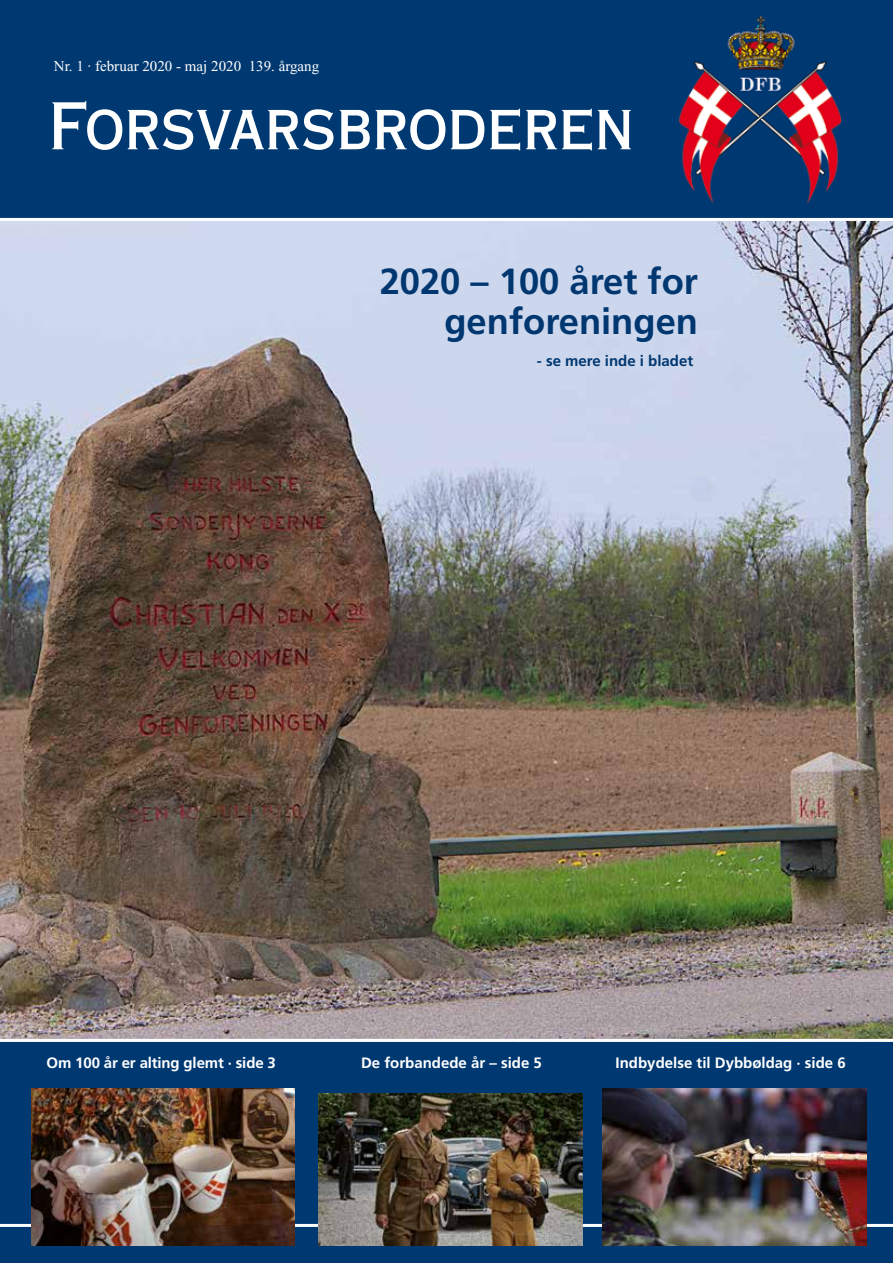
<style>
.page{position:relative;width:893px;height:1263px;background:#003972}
.page>*{position:absolute;margin:0;border:0;box-sizing:border-box;transform-origin:0 0}
.t1{font:64.5px "Copperplate Thirty AB";color:#fff}
.t2{font:700 36.3px/39.9px "Frutiger";color:#003770;text-align:right}
.t3{font:700 15px "Frutiger";color:#fff}
.t4{font:15px "Times New Roman";color:#fff}
.t5{font:700 15px "Frutiger";color:#003770}
</style>
<div class="page">
<img style="left:0;top:221px;width:893px;height:818px">
<hr style="left:0;top:1224px;width:893px;height:3px;background:#fff">
<hr style="left:0;top:218px;width:893px;height:3px;background:#fff">
<hr style="left:0;top:1039px;width:893px;height:3px;background:#fff">
<img style="left:31px;top:1089px;width:264px;height:157px">
<img style="left:602px;top:1089px;width:264px;height:157px">
<img style="left:319px;top:1093px;width:264px;height:153px">
<p class="t4" style="left:54px;top:58px;width:267px">Nr. 1 · februar 2020 - maj 2020 139. årgang</p>
<h1 class="t1" style="left:49px;top:87px;width:587px">Forsvarsbroderen</h1>
<h2 class="t2" style="left:380px;top:262px;width:320px">2020 – 100 året for genforeningen</h2>
<p class="t5" style="left:537px;top:352px;width:158px">- se mere inde i bladet</p>
<p class="t3" style="left:47px;top:1054px;width:231px">Om 100 år er alting glemt · side 3</p>
<p class="t3" style="left:361px;top:1054px;width:182px">De forbandede år – side 5</p>
<p class="t3" style="left:616px;top:1054px;width:232px">Indbydelse til Dybbøldag · side 6</p>
</div>
